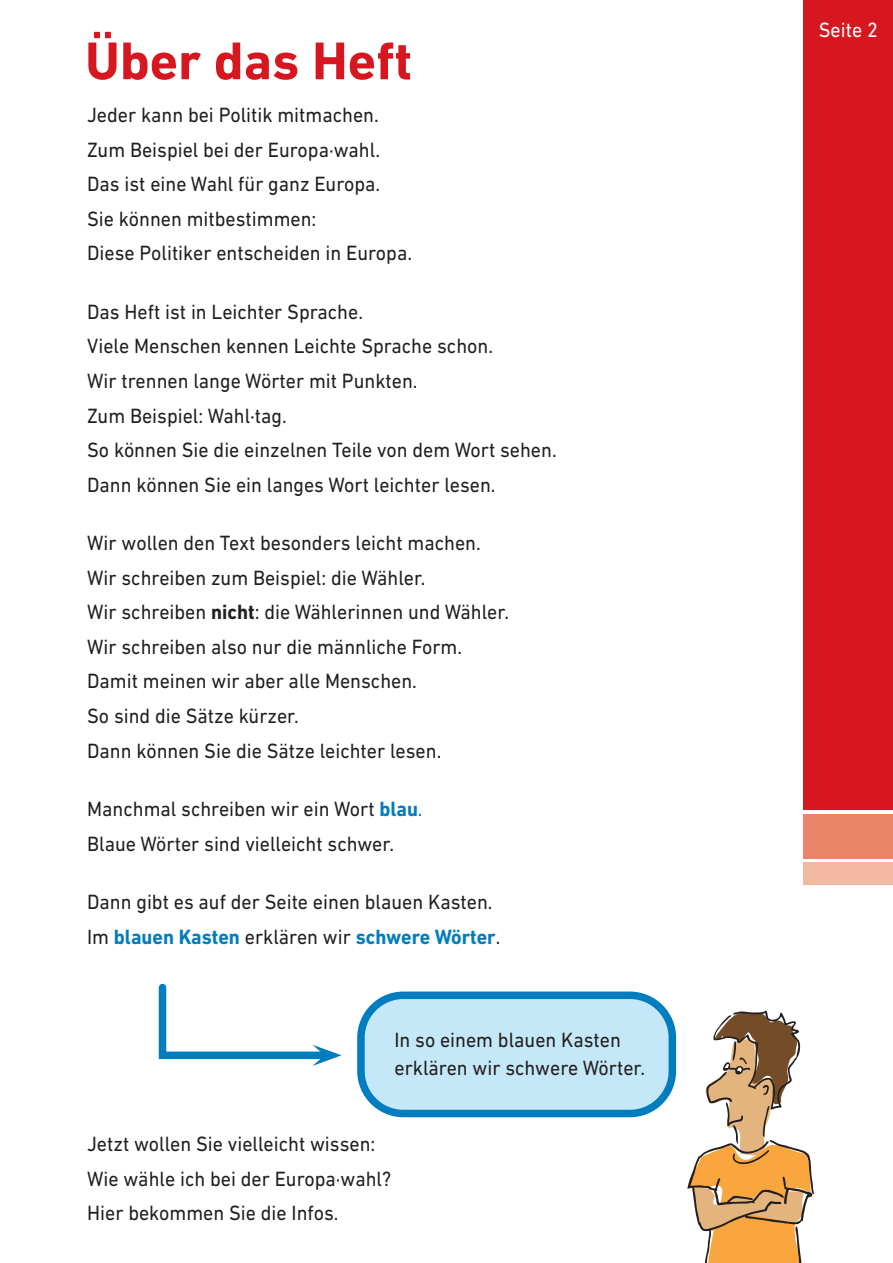
<style>
.page{position:relative;width:893px;height:1263px;background:#fff}
.page>*{position:absolute;margin:0;border:0;box-sizing:border-box;transform-origin:0 0}
.t1{font:700 54px "DIN Next LT Pro";color:#d7171f}
.t2{font:21px/27.8px "DIN Next LT Pro";color:#231f20;scale:.95 1}
.t3{font:700 21px "DIN Next LT Pro";color:#007dbe;scale:.95 1}
.t4{font:21px "DIN Next LT Pro";color:#fff;scale:.95 1}
.s1{font-weight:700}
.s2{font-weight:700;color:#007dbe}
.s3{color:#007dbe}
.s4{font-weight:400;color:#231f20}
</style>
<div class="page">
<div style="left:804px;top:0;width:89px;height:810px;background:#d7171f"></div>
<div style="left:804px;top:814px;width:89px;height:44px;background:#e98569"></div>
<div style="left:804px;top:862px;width:89px;height:22px;background:#f3b8a1"></div>
<svg style="left:687px;top:1010px;width:127px;height:253px"></svg>
<div style="left:361px;top:995px;width:311px;height:118px;background:#c4e8f7;border-radius:43px"></div>
<div style="left:357px;top:991px;width:319px;height:126px;border:8px solid #007dbe;border-radius:43px"></div>
<svg style="left:158px;top:983px;width:184px;height:83px"></svg>
<h1 class="t1" style="left:85px;top:29px;width:329px">Über das Heft</h1>
<p class="t2" style="left:87px;top:101px;width:308px">Jeder kann bei Politik mitmachen.</p>
<p class="t2" style="left:87px;top:135px;width:310px">Zum Beispiel bei der Europa·wahl.</p>
<p class="t2" style="left:87px;top:170px;width:310px">Das ist eine Wahl für ganz Europa.</p>
<p class="t2" style="left:87px;top:204px;width:243px">Sie können mitbestimmen:</p>
<p class="t2" style="left:87px;top:239px;width:343px">Diese Politiker entscheiden in Europa.</p>
<p class="t2" style="left:87px;top:298px;width:292px">Das Heft ist in Leichter Sprache.</p>
<p class="t2" style="left:87px;top:332px;width:429px">Viele Menschen kennen Leichte Sprache schon.</p>
<p class="t2" style="left:87px;top:367px;width:349px">Wir trennen lange Wörter mit Punkten.</p>
<p class="t2" style="left:87px;top:401px;width:212px">Zum Beispiel: Wahl·tag.</p>
<p class="t2" style="left:87px;top:436px;width:496px">So können Sie die einzelnen Teile von dem Wort sehen.</p>
<p class="t2" style="left:87px;top:470px;width:431px">Dann können Sie ein langes Wort leichter lesen.</p>
<p class="t2" style="left:87px;top:529px;width:416px">Wir wollen den Text besonders leicht machen.</p>
<p class="t2" style="left:87px;top:563px;width:358px">Wir schreiben zum Beispiel: die Wähler.</p>
<p class="t2" style="left:87px;top:598px;width:446px">Wir schreiben <span class="s1">nicht</span>: die Wählerinnen und Wähler.</p>
<p class="t2" style="left:87px;top:633px;width:396px">Wir schreiben also nur die männliche Form.</p>
<p class="t2" style="left:87px;top:667px;width:349px">Damit meinen wir aber alle Menschen.</p>
<p class="t2" style="left:87px;top:702px;width:224px">So sind die Sätze kürzer.</p>
<p class="t2" style="left:87px;top:736px;width:374px">Dann können Sie die Sätze leichter lesen.</p>
<p class="t2" style="left:87px;top:795px;width:355px">Manchmal schreiben wir ein Wort <span class="s2">blau</span><span class="s3">.</span></p>
<p class="t2" style="left:87px;top:829px;width:325px">Blaue Wörter sind vielleicht schwer.</p>
<p class="t2" style="left:87px;top:888px;width:428px">Dann gibt es auf der Seite einen blauen Kasten.</p>
<p class="t3" style="left:87px;top:924px;width:437px"><span class="s4">Im</span> blauen Kasten <span class="s4">erklären wir</span> schwere Wörter<span class="s4">.</span></p>
<p class="t2" style="left:394px;top:1026px;width:265px">In so einem blauen Kasten erklären wir schwere Wörter.</p>
<p class="t2" style="left:87px;top:1130px;width:305px">Jetzt wollen Sie vielleicht wissen:</p>
<p class="t2" style="left:87px;top:1164px;width:321px">Wie wähle ich bei der Europa·wahl?</p>
<p class="t2" style="left:87px;top:1199px;width:266px">Hier bekommen Sie die Infos.</p>
<p class="t4" style="left:819px;top:18px;width:64px">Seite 2</p>
</div>
